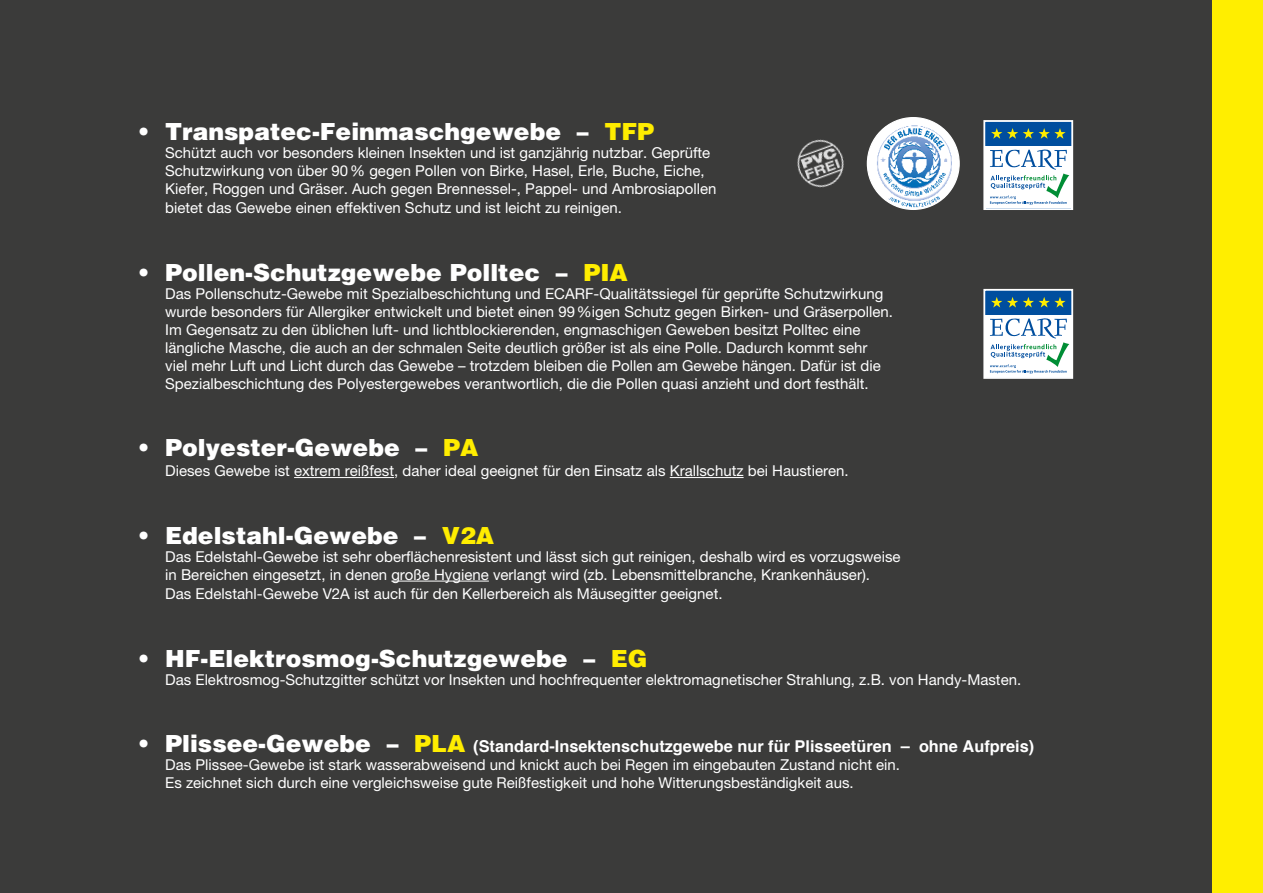
<style>
.page{position:relative;width:1263px;height:893px;background:#fff}
.page>*{position:absolute;margin:0;border:0;box-sizing:border-box;transform-origin:0 0}
.t1{font:900 23.55px "Helvetica";color:#fff}
.t2{font:700 16.35px "Helvetica";color:#fff}
.t3{font:15px/18px "Helvetica Neue";color:#fff}
.s1{color:#ffed00}
.s2{font-weight:900;font-size:23.55px}
.s3{font-weight:900;font-size:23.55px;color:#ffed00}
</style>
<div class="page">
<div style="left:0;top:0;width:1239px;height:893px;background:#3b3b3a"></div>
<div style="left:1212px;top:0;width:51px;height:893px;background:#fe0"></div>
<hr style="left:294px;top:477px;width:100px;height:1px;background:#fff">
<hr style="left:670px;top:477px;width:74px;height:1px;background:#fff">
<hr style="left:391px;top:581px;width:98px;height:1px;background:#fff">
<div style="left:984px;top:121px;width:88px;height:88px;background:#004e9e"></div>
<div style="left:985px;top:147px;width:86px;height:61px;background:#fff"></div>
<svg style="left:991px;top:128px;width:74px;height:11px"></svg>
<svg style="left:990px;top:149px;width:79px;height:56px"></svg>
<div style="left:983px;top:120px;width:90px;height:90px;border:2px solid #fff"></div>
<div style="left:984px;top:290px;width:88px;height:88px;background:#004e9e"></div>
<div style="left:985px;top:315px;width:86px;height:62px;background:#fff"></div>
<svg style="left:991px;top:297px;width:74px;height:11px"></svg>
<svg style="left:990px;top:318px;width:79px;height:55px"></svg>
<div style="left:983px;top:289px;width:90px;height:90px;border:2px solid #fff"></div>
<img style="left:797px;top:139px;width:47px;height:49px">
<div style="left:867px;top:118px;width:92px;height:91px;background:#fff;border-radius:50%"></div>
<img style="left:877px;top:125px;width:75px;height:82px">
<h1 class="t1" style="left:138px;top:116px;width:518px">• Transpatec-Feinmaschgewebe – <span class="s1">TFP</span></h1>
<p class="t3" style="left:165px;top:143px;width:553px">Schützt auch vor besonders kleinen Insekten und ist ganzjährig nutzbar. Geprüfte<br>Schutzwirkung von über 90% gegen Pollen von Birke, Hasel, Erle, Buche, Eiche,<br>Kiefer, Roggen und Gräser. Auch gegen Brennessel-, Pappel- und Ambrosiapollen</p>
<p class="t3" style="left:165px;top:199px;width:458px">bietet das Gewebe einen effektiven Schutz und ist leicht zu reinigen.</p>
<h1 class="t1" style="left:138px;top:257px;width:492px">• Pollen-Schutzgewebe Polltec – <span class="s1">PIA</span></h1>
<p class="t3" style="left:165px;top:284px;width:729px">Das Pollenschutz-Gewebe mit Spezialbeschichtung und ECARF-Qualitätssiegel für geprüfte Schutzwirkung wurde besonders für Allergiker entwickelt und bietet einen 99%igen Schutz gegen Birken- und Gräserpollen.<br>Im Gegensatz zu den üblichen luft- und lichtblockierenden, engmaschigen Geweben besitzt Polltec eine längliche Masche, die auch an der schmalen Seite deutlich größer ist als eine Polle. Dadurch kommt sehr viel mehr Luft und Licht durch das Gewebe – trotzdem bleiben die Pollen am Gewebe hängen. Dafür ist die Spezialbeschichtung des Polyestergewebes verantwortlich, die die Pollen quasi anzieht und dort festhält.</p>
<h1 class="t1" style="left:138px;top:433px;width:342px">• Polyester-Gewebe – <span class="s1">PA</span></h1>
<p class="t3" style="left:165px;top:461px;width:685px">Dieses Gewebe ist extrem reißfest, daher ideal geeignet für den Einsatz als Krallschutz bei Haustieren.</p>
<h1 class="t1" style="left:138px;top:520px;width:358px">• Edelstahl-Gewebe – <span class="s1">V2A</span></h1>
<p class="t3" style="left:165px;top:547px;width:737px">Das Edelstahl-Gewebe ist sehr oberflächenresistent und lässt sich gut reinigen, deshalb wird es vorzugsweise in Bereichen eingesetzt, in denen große Hygiene verlangt wird (zb. Lebensmittelbranche, Krankenhäuser).</p>
<p class="t3" style="left:165px;top:585px;width:559px">Das Edelstahl-Gewebe V2A ist auch für den Kellerbereich als Mäusegitter geeignet.</p>
<h1 class="t1" style="left:138px;top:643px;width:511px">• HF-Elektrosmog-Schutzgewebe – <span class="s1">EG</span></h1>
<p class="t3" style="left:165px;top:670px;width:857px">Das Elektrosmog-Schutzgitter schützt vor Insekten und hochfrequenter elektromagnetischer Strahlung, z.B. von Handy-Masten.</p>
<p class="t2" style="left:138px;top:733px;width:898px"><span class="s2">• Plissee-Gewebe –</span> <span class="s3">PLA</span> (Standard-Insektenschutzgewebe nur für Plisseetüren – ohne Aufpreis)</p>
<p class="t3" style="left:165px;top:756px;width:736px">Das Plissee-Gewebe ist stark wasserabweisend und knickt auch bei Regen im eingebauten Zustand nicht ein.<br>Es zeichnet sich durch eine vergleichsweise gute Reißfestigkeit und hohe Witterungsbeständigkeit aus.</p>
</div>
